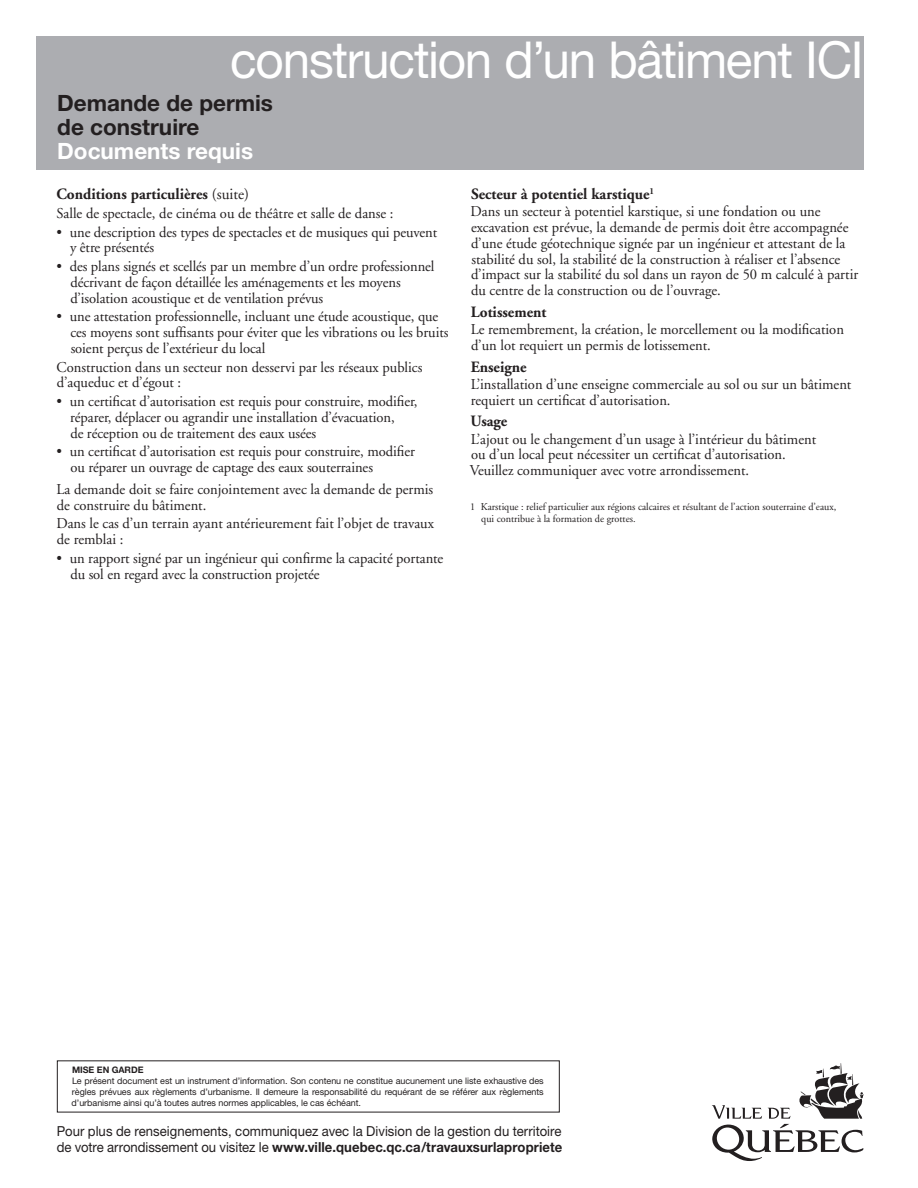
<style>
.page{position:relative;width:918px;height:1188px;background:#fff}
.page>*{position:absolute;margin:0;border:0;box-sizing:border-box;transform-origin:0 0}
.grand_Titre_fiche{font:51px "Helvetica Neue";letter-spacing:-.025em;color:#fff}
.Titre_niveau_2_fiche{font:700 22.5px/24px "Helvetica Neue";color:#231f20}
.Titre_niveau_2_fiche-2{font:700 22.5px "Helvetica Neue";color:#fff}
.Sous-titres__chif{font:700 15.75px "Adobe Garamond";color:#231f20}
.Body_reg{font:700 15.75px "Adobe Garamond";color:#231f20}
.Body_reg-2{font:15px/15.8px "Adobe Garamond";color:#231f20}
.Body_Dot1{font:15px/15.8px "Adobe Garamond";letter-spacing:-.005em;color:#231f20}
.t1{font:13.8px/16.5px "Helvetica Neue";color:#231f20;scale:.95 1}
.Body_reg-3{font:10.5px/12px "Adobe Garamond";color:#231f20}
.t2{font:9px/10.8px "Helvetica Neue";letter-spacing:-.005em;color:#231f20;text-align:justify}
.t3{font:700 9px "Helvetica Neue";letter-spacing:-.005em;color:#231f20}
.s1{font-weight:400}
.s2{font-weight:700}
</style>
<div class="page">
<svg style="left:712px;top:1063px;width:152px;height:98px"></svg>
<div style="left:36px;top:36px;width:828px;height:134px;background:#acadb1"></div>
<p class="grand_Titre_fiche" style="left:230px;top:29px;width:635px">construction d’un bâtiment ICI</p>
<p class="Titre_niveau_2_fiche" style="left:57px;top:90px;width:217px">Demande de permis de construire</p>
<p class="Titre_niveau_2_fiche-2" style="left:57px;top:137px;width:197px">Documents requis</p>
<p class="Body_reg" style="left:56px;top:185px;width:194px">Conditions particulières <span class="s1">(suite)</span></p>
<p class="Body_reg-2" style="left:57px;top:206px;width:339px">Salle de spectacle, de cinéma ou de théâtre et salle de danse :</p>
<p class="Body_Dot1" style="left:70px;top:224px;width:369px;text-indent:-14px">• une description des types de spectacles et de musiques qui peuvent y être présentés</p>
<p class="Body_Dot1" style="left:70px;top:259px;width:366px;text-indent:-14px">• des plans signés et scellés par un membre d’un ordre professionnel décrivant de façon détaillée les aménagements et les moyens d’isolation acoustique et de ventilation prévus</p>
<p class="Body_Dot1" style="left:70px;top:309px;width:380px;text-indent:-14px">• une attestation professionnelle, incluant une étude acoustique, que ces moyens sont suffisants pour éviter que les vibrations ou les bruits soient perçus de l’extérieur du local</p>
<p class="Body_reg-2" style="left:57px;top:359px;width:367px">Construction dans un secteur non desservi par les réseaux publics d’aqueduc et d’égout :</p>
<p class="Body_Dot1" style="left:70px;top:394px;width:349px;text-indent:-14px">• un certificat d’autorisation est requis pour construire, modifier, réparer, déplacer ou agrandir une installation d’évacuation,<br>de réception ou de traitement des eaux usées</p>
<p class="Body_Dot1" style="left:70px;top:444px;width:346px;text-indent:-14px">• un certificat d’autorisation est requis pour construire, modifier ou réparer un ouvrage de captage des eaux souterraines</p>
<p class="Body_reg-2" style="left:57px;top:482px;width:378px">La demande doit se faire conjointement avec la demande de permis de construire du bâtiment.</p>
<p class="Body_reg-2" style="left:56px;top:516px;width:379px">Dans le cas d’un terrain ayant antérieurement fait l’objet de travaux de remblai :</p>
<p class="Body_Dot1" style="left:70px;top:551px;width:374px;text-indent:-14px">• un rapport signé par un ingénieur qui confirme la capacité portante du sol en regard avec la construction projetée</p>
<p class="Sous-titres__chif" style="left:471px;top:185px;width:184px">Secteur à potentiel karstique<sup>1</sup></p>
<p class="Body_reg-2" style="left:471px;top:204px;width:389px">Dans un secteur à potentiel karstique, si une fondation ou une excavation est prévue, la demande de permis doit être accompagnée d’une étude géotechnique signée par un ingénieur et attestant de la stabilité du sol, la stabilité de la construction à réaliser et l’absence d’impact sur la stabilité du sol dans un rayon de 50 m calculé à partir du centre de la construction ou de l’ouvrage.</p>
<p class="Sous-titres__chif" style="left:471px;top:303px;width:77px">Lotissement</p>
<p class="Body_reg-2" style="left:471px;top:322px;width:375px">Le remembrement, la création, le morcellement ou la modification d’un lot requiert un permis de lotissement.</p>
<p class="Sous-titres__chif" style="left:471px;top:358px;width:57px">Enseigne</p>
<p class="Body_reg-2" style="left:471px;top:377px;width:382px">L’installation d’une enseigne commerciale au sol ou sur un bâtiment requiert un certificat d’autorisation.</p>
<p class="Sous-titres__chif" style="left:471px;top:413px;width:38px">Usage</p>
<p class="Body_reg-2" style="left:470px;top:431px;width:348px">L’ajout ou le changement d’un usage à l’intérieur du bâtiment ou d’un local peut nécessiter un certificat d’autorisation.<br>Veuillez communiquer avec votre arrondissement.</p>
<p class="Body_reg-3" style="left:481px;top:501px;width:356px;text-indent:-11px">1 Karstique : relief particulier aux régions calcaires et résultant de l’action souterraine d’eaux, qui contribue à la formation de grottes.</p>
<p class="t3" style="left:72px;top:1064px;width:73px">MISE EN GARDE</p>
<p class="t2" style="left:72px;top:1075px;width:474px">Le présent document est un instrument d’information. Son contenu ne constitue aucunement une liste exhaustive des règles prévues aux règlements d’urbanisme. Il demeure la responsabilité du requérant de se référer aux règlements d’urbanisme ainsi qu’à toutes autres normes applicables, le cas échéant.</p>
<p class="t1" style="left:57px;top:1122px;width:534px">Pour plus de renseignements, communiquez avec la Division de la gestion du territoire de votre arrondissement ou visitez le <span class="s2">www.ville.quebec.qc.ca/travauxsurlapropriete</span></p>
</div>
